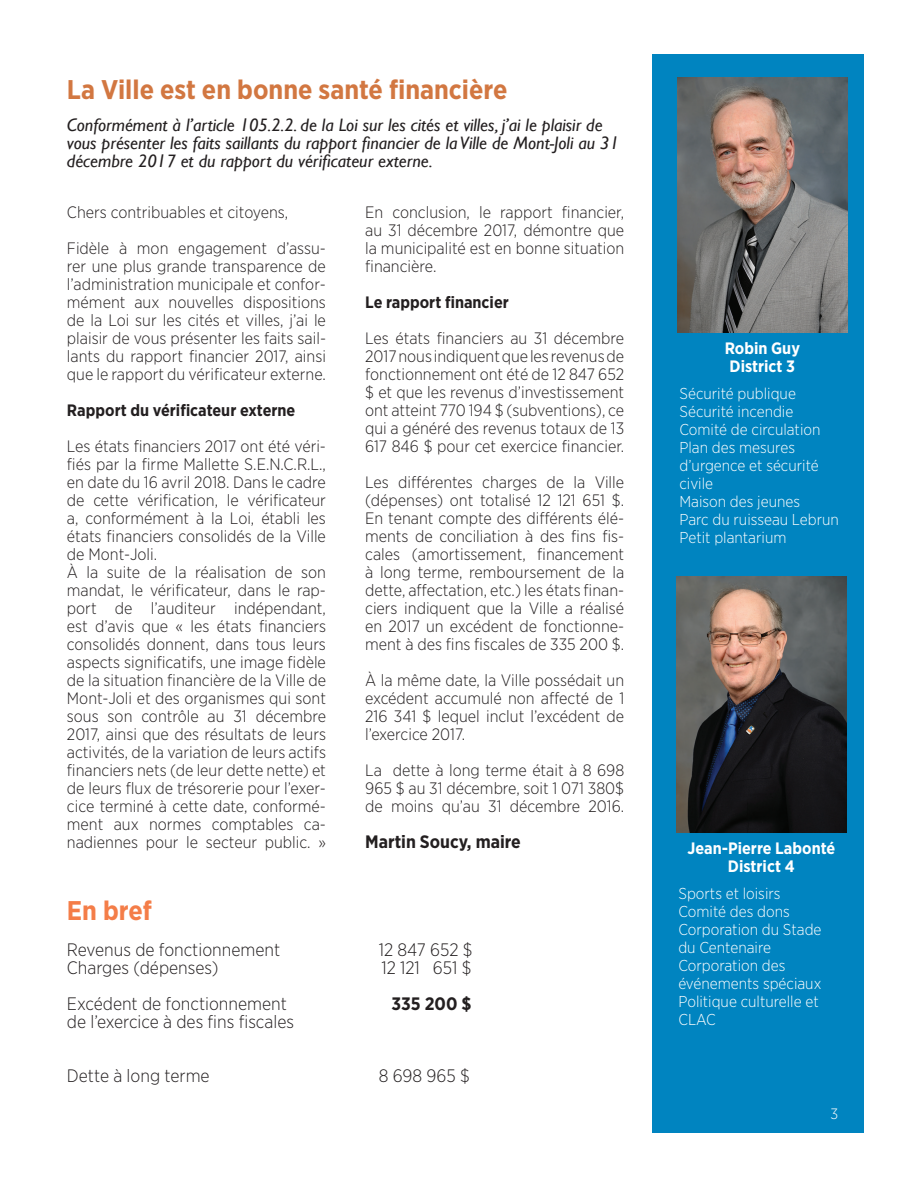
<style>
.page{position:relative;width:918px;height:1188px;background:#fff}
.page>*{position:absolute;margin:0;border:0;box-sizing:border-box;transform-origin:0 0}
.t1{font:700 27px "Gotham Narrow";color:#d27741}
.t2{font:700 27px "Gotham Narrow";color:#f47d48}
.t3{font:italic 18px/18px "Gill Sans";color:#231f20}
.t4{font:300 18px "Gotham Narrow";color:#231f20}
.t5{font:700 18px "Gotham Narrow";color:#231f20}
.t6{font:300 16.5px/18px "Gotham Narrow";color:#231f20;text-align:justify}
.t7{font:700 16.5px "Gotham Narrow";color:#231f20}
.t8{font:700 16.5px/18px "Gotham Narrow";color:#fff}
.t9{font:300 15.75px/18px "Gotham Narrow";color:#fff}
.t10{font:300 15px "Gotham Narrow";color:#fff}
</style>
<div class="page">
<div style="left:652px;top:55px;width:211px;height:1078px;background:#0084c0"></div>
<img style="left:677px;top:77px;width:170px;height:256px">
<img style="left:676px;top:577px;width:170px;height:255px">
<h1 class="t1" style="left:67px;top:72px;width:442px">La Ville est en bonne santé financière</h1>
<p class="t3" style="left:67px;top:116px;width:554px">Conformément à l’article 105.2.2. de la Loi sur les cités et villes, j’ai le plaisir de vous présenter les faits saillants du rapport financier de la Ville de Mont-Joli au 31 décembre 2017 et du rapport du vérificateur externe.</p>
<p class="t6" style="left:365px;top:203px;width:261px">En conclusion, le rapport financier, au 31 décembre 2017, démontre que la municipalité est en bonne situation financière.</p>
<p class="t7" style="left:365px;top:292px;width:145px">Le rapport financier</p>
<p class="t6" style="left:365px;top:329px;width:261px">Les états financiers au 31 décembre 2017 nous indiquent que les revenus de fonctionnement ont été de 12 847 652 $ et que les revenus d’investissement ont atteint 770 194 $ (subventions), ce qui a généré des revenus totaux de 13<br>617 846 $ pour cet exercice financier.</p>
<p class="t6" style="left:365px;top:473px;width:261px">Les différentes charges de la Ville (dépenses) ont totalisé 12 121 651 $.<br>En tenant compte des différents élé&shy;ments de conciliation à des fins fis&shy;cales (amortissement, financement à long terme, remboursement de la dette, affectation, etc.) les états finan&shy;ciers indiquent que la Ville a réalisé en 2017 un excédent de fonctionne&shy;ment à des fins fiscales de 335 200 $.</p>
<p class="t6" style="left:365px;top:671px;width:261px">À la même date, la Ville possédait un excédent accumulé non affecté de 1<br>216 341 $ lequel inclut l’excédent de l’exercice 2017.</p>
<p class="t6" style="left:365px;top:761px;width:261px">La dette à long terme était à 8 698<br>965 $ au 31 décembre, soit 1 071 380$ de moins qu’au 31 décembre 2016.</p>
<p class="t5" style="left:365px;top:830px;width:157px">Martin Soucy, maire</p>
<p class="t6" style="left:67px;top:194px;width:261px;line-height:36px">Chers contribuables et citoyens,<br>Fidèle à mon engagement d’assu-</p>
<p class="t6" style="left:67px;top:257px;width:261px">rer une plus grande transparence de l’administration municipale et confor&shy;mément aux nouvelles dispositions de la Loi sur les cités et villes, j’ai le plaisir de vous présenter les faits sail&shy;lants du rapport financier 2017, ainsi que le rapport du vérificateur externe.</p>
<p class="t7" style="left:67px;top:400px;width:230px">Rapport du vérificateur externe</p>
<p class="t6" style="left:67px;top:437px;width:261px;text-align:left">Les états financiers 2017 ont été véri&shy;fiés par la firme Mallette S.E.N.C.R.L., en date du 16 avril 2018. Dans le cadre de cette vérification, le vérificateur a, conformément à la Loi, établi les états financiers consolidés de la Ville de Mont-Joli.<br>À la suite de la réalisation de son mandat, le vérificateur, dans le rap&shy;port de l’auditeur indépendant, est d’avis que « les états financiers consolidés donnent, dans tous leurs aspects significatifs, une image fidèle de la situation financière de la Ville de Mont-Joli et des organismes qui sont sous son contrôle au 31 décembre 2017, ainsi que des résultats de leurs activités, de la variation de leurs actifs financiers nets (de leur dette nette) et de leurs flux de trésorerie pour l’exer&shy;cice terminé à cette date, conformé&shy;ment aux normes comptables ca&shy;nadiennes pour le secteur public. »</p>
<h1 class="t2" style="left:67px;top:893px;width:86px">En bref</h1>
<p class="t4" style="left:67px;top:939px;width:215px">Revenus de fonctionnement</p>
<p class="t4" style="left:379px;top:939px;width:95px">12 847 652 $</p>
<p class="t4" style="left:67px;top:957px;width:153px">Charges (dépenses)</p>
<p class="t4" style="left:381px;top:957px;width:92px">12 121 651 $</p>
<p class="t4" style="left:67px;top:993px;width:222px">Excédent de fonctionnement</p>
<p class="t5" style="left:392px;top:992px;width:82px">335 200 $</p>
<p class="t4" style="left:67px;top:1011px;width:229px">de l’exercice à des fins fiscales</p>
<p class="t4" style="left:67px;top:1065px;width:144px">Dette à long terme</p>
<p class="t4" style="left:379px;top:1065px;width:93px">8 698 965 $</p>
<p class="t8" style="left:725px;top:339px;width:77px">Robin Guy<br>District 3</p>
<p class="t9" style="left:679px;top:384px;width:161px">Sécurité publique<br>Sécurité incendie<br>Comité de circulation<br>Plan des mesures d’urgence et sécurité civile<br>Maison des jeunes<br>Parc du ruisseau Lebrun<br>Petit plantarium</p>
<p class="t8" style="left:687px;top:839px;width:149px;text-align:center">Jean-Pierre Labonté<br>District 4</p>
<p class="t9" style="left:678px;top:884px;width:145px">Sports et loisirs<br>Comité des dons<br>Corporation du Stade du Centenaire<br>Corporation des événements spéciaux<br>Politique culturelle et<br>CLAC</p>
<p class="t10" style="left:831px;top:1104px;width:9px">3</p>
</div>
